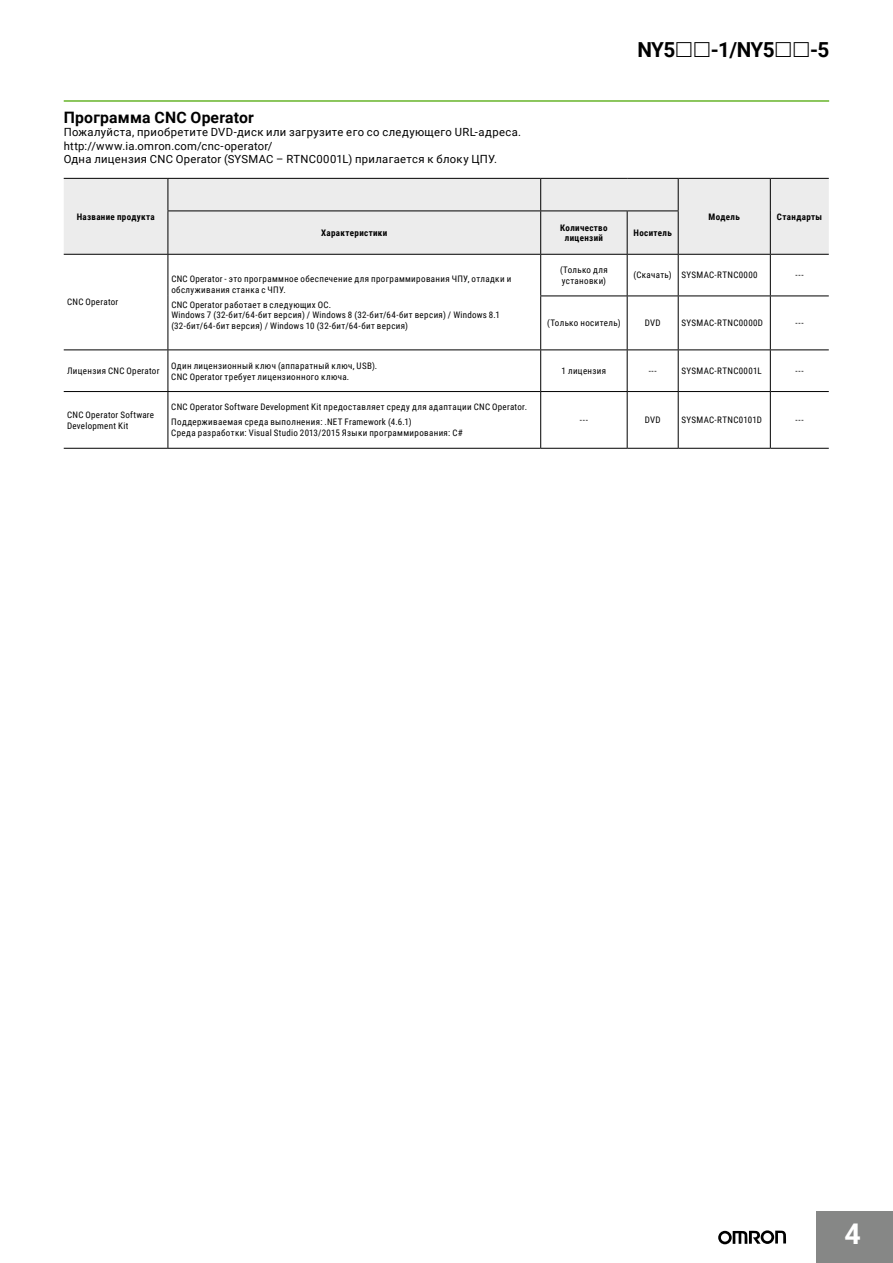
<style>
.page{position:relative;width:893px;height:1263px;background:#fff}
.page>*{position:absolute;margin:0;border:0;box-sizing:border-box;transform-origin:0 0}
.t1{font:700 28.5px "Roboto";color:#fff}
.t2{font:700 20.7px "Roboto";letter-spacing:-.03em;color:#000}
.t3{font:700 15.75px "Roboto";letter-spacing:.01em;color:#000}
.t4{font:11.25px/13.5px "Roboto";letter-spacing:.03em;color:#000}
.t5{font:9px/10.8px "Roboto Condensed";letter-spacing:.035em;color:#000}
.t6{font:700 9px/10.8px "Roboto Condensed";letter-spacing:.035em;color:#000;text-align:center}
</style>
<div class="page">
<div style="left:816px;top:1211px;width:77px;height:52px;background:#868786"></div>
<svg style="left:718px;top:1230px;width:68px;height:14px"></svg>
<hr style="left:64px;top:100px;width:765px;height:2px;background:#67b42a">
<div style="left:64px;top:179px;width:765px;height:75px;background:#ececec"></div>
<hr style="left:168px;top:179px;width:1px;height:32px;background:#000">
<hr style="left:540px;top:179px;width:1px;height:32px;background:#000">
<hr style="left:678px;top:179px;width:1px;height:32px;background:#000">
<hr style="left:770px;top:179px;width:1px;height:32px;background:#000">
<hr style="left:168px;top:211px;width:373px;height:1px;background:#000">
<hr style="left:168px;top:211px;width:1px;height:43px;background:#000">
<hr style="left:541px;top:211px;width:86px;height:1px;background:#000">
<hr style="left:540px;top:211px;width:1px;height:43px;background:#000">
<hr style="left:627px;top:211px;width:52px;height:1px;background:#000">
<hr style="left:627px;top:211px;width:1px;height:43px;background:#000">
<hr style="left:678px;top:211px;width:1px;height:43px;background:#000">
<hr style="left:770px;top:211px;width:1px;height:43px;background:#000">
<hr style="left:627px;top:255px;width:1px;height:41px;background:#000">
<hr style="left:678px;top:255px;width:1px;height:41px;background:#000">
<hr style="left:770px;top:255px;width:1px;height:41px;background:#000">
<hr style="left:540px;top:296px;width:87px;height:1px;background:#000">
<hr style="left:627px;top:296px;width:51px;height:1px;background:#000">
<hr style="left:627px;top:296px;width:1px;height:53px;background:#000">
<hr style="left:678px;top:296px;width:92px;height:1px;background:#000">
<hr style="left:678px;top:296px;width:1px;height:53px;background:#000">
<hr style="left:770px;top:296px;width:59px;height:1px;background:#000">
<hr style="left:770px;top:296px;width:1px;height:53px;background:#000">
<hr style="left:64px;top:349px;width:104px;height:1px;background:#000">
<hr style="left:541px;top:349px;width:86px;height:1px;background:#000">
<hr style="left:627px;top:349px;width:51px;height:1px;background:#000">
<hr style="left:627px;top:350px;width:1px;height:41px;background:#000">
<hr style="left:678px;top:349px;width:92px;height:1px;background:#000">
<hr style="left:678px;top:350px;width:1px;height:41px;background:#000">
<hr style="left:770px;top:349px;width:59px;height:1px;background:#000">
<hr style="left:770px;top:350px;width:1px;height:41px;background:#000">
<hr style="left:64px;top:391px;width:104px;height:1px;background:#000">
<hr style="left:541px;top:391px;width:86px;height:1px;background:#000">
<hr style="left:627px;top:391px;width:51px;height:1px;background:#000">
<hr style="left:627px;top:392px;width:1px;height:56px;background:#000">
<hr style="left:678px;top:391px;width:92px;height:1px;background:#000">
<hr style="left:678px;top:392px;width:1px;height:56px;background:#000">
<hr style="left:770px;top:391px;width:59px;height:1px;background:#000">
<hr style="left:770px;top:392px;width:1px;height:56px;background:#000">
<hr style="left:64px;top:448px;width:104px;height:1px;background:#000">
<hr style="left:541px;top:448px;width:86px;height:1px;background:#000">
<hr style="left:627px;top:448px;width:51px;height:1px;background:#000">
<hr style="left:678px;top:448px;width:92px;height:1px;background:#000">
<hr style="left:770px;top:448px;width:59px;height:1px;background:#000">
<hr style="left:64px;top:178px;width:104px;height:1px;background:#000">
<hr style="left:168px;top:178px;width:373px;height:1px;background:#000">
<hr style="left:541px;top:178px;width:86px;height:1px;background:#000">
<hr style="left:627px;top:178px;width:51px;height:1px;background:#000">
<hr style="left:678px;top:178px;width:92px;height:1px;background:#000">
<hr style="left:770px;top:178px;width:59px;height:1px;background:#000">
<hr style="left:64px;top:254px;width:104px;height:1px;background:#000">
<hr style="left:541px;top:254px;width:86px;height:1px;background:#000">
<hr style="left:627px;top:254px;width:51px;height:1px;background:#000">
<hr style="left:678px;top:254px;width:92px;height:1px;background:#000">
<hr style="left:770px;top:254px;width:59px;height:1px;background:#000">
<hr style="left:168px;top:254px;width:373px;height:1px;background:#000">
<hr style="left:168px;top:255px;width:1px;height:41px;background:#000">
<hr style="left:540px;top:255px;width:1px;height:41px;background:#000">
<hr style="left:168px;top:296px;width:1px;height:53px;background:#000">
<hr style="left:540px;top:296px;width:1px;height:53px;background:#000">
<hr style="left:168px;top:349px;width:373px;height:1px;background:#000">
<hr style="left:168px;top:350px;width:1px;height:41px;background:#000">
<hr style="left:540px;top:350px;width:1px;height:41px;background:#000">
<hr style="left:168px;top:391px;width:373px;height:1px;background:#000">
<hr style="left:168px;top:392px;width:1px;height:56px;background:#000">
<hr style="left:540px;top:392px;width:1px;height:56px;background:#000">
<hr style="left:168px;top:448px;width:373px;height:1px;background:#000">
<h3 class="t3" style="left:64px;top:106px;width:192px">Программа CNC Operator</h3>
<p class="t4" style="left:64px;top:125px;width:459px">Пожалуйста, приобретите DVD-диск или загрузите его со следующего URL-адреса. http://www.ia.omron.com/cnc-operator/<br>Одна лицензия CNC Operator (SYSMAC – RTNC0001L) прилагается к блоку ЦПУ.</p>
<h2 class="t2" style="left:637px;top:35px;width:39px">NY5</h2>
<h2 class="t2" style="left:711px;top:35px;width:66px">-1/NY5</h2>
<h2 class="t2" style="left:810px;top:35px;width:21px">-5</h2>
<p class="t6" style="left:77px;top:211px;width:79px">Название продукта</p>
<p class="t6" style="left:709px;top:211px;width:33px">Модель</p>
<p class="t6" style="left:777px;top:211px;width:47px">Стандарты</p>
<p class="t6" style="left:321px;top:227px;width:68px">Характеристики</p>
<p class="t6" style="left:560px;top:222px;width:49px">Количество лицензий</p>
<p class="t6" style="left:633px;top:227px;width:40px">Носитель</p>
<p class="t5" style="left:67px;top:296px;width:53px">CNC Operator</p>
<p class="t5" style="left:171px;top:273px;width:341px">CNC Operator - это программное обеспечение для программирования ЧПУ, отладки и обслуживания станка с ЧПУ.</p>
<p class="t5" style="left:171px;top:299px;width:330px">CNC Operator работает в следующих ОС.<br>Windows 7 (32-бит/64-бит версия) / Windows 8 (32-бит/64-бит версия) / Windows 8.1 (32-бит/64-бит версия) / Windows 10 (32-бит/64-бит версия)</p>
<p class="t5" style="left:560px;top:264px;width:49px">(Только для установки)</p>
<p class="t5" style="left:634px;top:270px;width:125px">(Скачать) SYSMAC-RTNC0000</p>
<p class="t5" style="left:795px;top:270px;width:10px">---</p>
<p class="t5" style="left:547px;top:317px;width:75px">(Только носитель)</p>
<p class="t5" style="left:645px;top:317px;width:17px">DVD</p>
<p class="t5" style="left:682px;top:317px;width:83px">SYSMAC-RTNC0000D</p>
<p class="t5" style="left:795px;top:317px;width:10px">---</p>
<p class="t5" style="left:67px;top:365px;width:94px">Лицензия CNC Operator</p>
<p class="t5" style="left:171px;top:360px;width:208px">Один лицензионный ключ (аппаратный ключ, USB).<br>CNC Operator требует лицензионного ключа.</p>
<p class="t5" style="left:562px;top:365px;width:46px">1 лицензия</p>
<p class="t5" style="left:649px;top:365px;width:10px">---</p>
<p class="t5" style="left:682px;top:365px;width:82px">SYSMAC-RTNC0001L</p>
<p class="t5" style="left:795px;top:365px;width:10px">---</p>
<p class="t5" style="left:67px;top:409px;width:88px">CNC Operator Software<br>Development Kit</p>
<p class="t5" style="left:171px;top:399px;width:357px;line-height:15px">CNC Operator Software Development Kit предоставляет среду для адаптации CNC Operator.<br>Поддерживаемая среда выполнения: .NET Framework (4.6.1)</p>
<p class="t5" style="left:171px;top:427px;width:293px">Среда разработки: Visual Studio 2013/2015 Языки программирования: C#</p>
<p class="t5" style="left:580px;top:414px;width:10px">---</p>
<p class="t5" style="left:645px;top:414px;width:17px">DVD</p>
<p class="t5" style="left:682px;top:414px;width:82px">SYSMAC-RTNC0101D</p>
<p class="t5" style="left:795px;top:414px;width:10px">---</p>
<h1 class="t1" style="left:844px;top:1214px;width:18px">4</h1>
</div>
